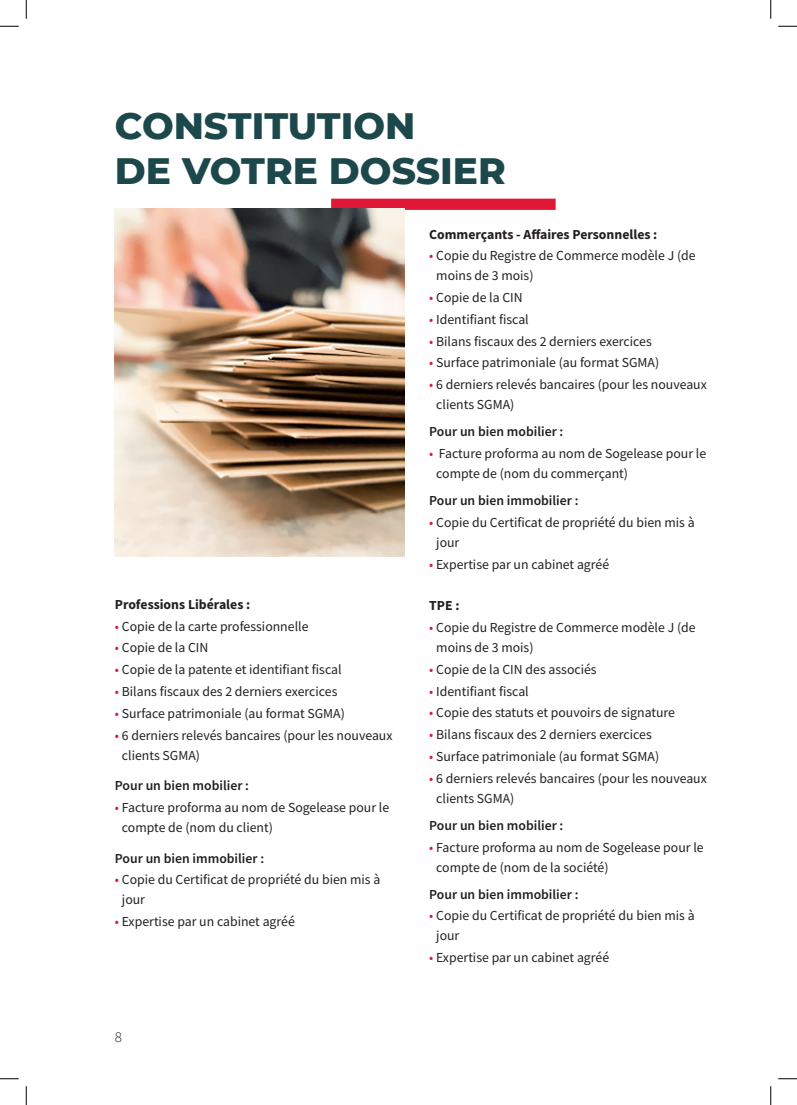
<style>
.page{position:relative;width:797px;height:1105px;background:#fff}
.page>*{position:absolute;margin:0;border:0;box-sizing:border-box;transform-origin:0 0}
.t1{font:800 37.5px/45px "Montserrat";color:#1c484c}
.t2{font:300 15px "Source Sans Pro";color:#231f20}
.t3{font:13.75px/20px "Source Sans Pro";color:#231f20}
.t4{font:600 13.75px "Source Sans Pro";color:#231f20}
.t5{font:700 13.75px "Source Sans Pro";color:#231f20}
.s1{color:#e21736}
</style>
<div class="page">
<div style="left:331px;top:199px;width:224px;height:11px;background:#e21736"></div>
<img style="left:115px;top:209px;width:289px;height:348px">
<svg style="left:0;top:25px;width:19px;height:2px"></svg>
<svg style="left:778px;top:25px;width:19px;height:2px"></svg>
<svg style="left:0;top:1078px;width:19px;height:1px"></svg>
<svg style="left:778px;top:1078px;width:19px;height:1px"></svg>
<svg style="left:25px;top:0;width:2px;height:19px"></svg>
<svg style="left:25px;top:1086px;width:2px;height:19px"></svg>
<svg style="left:770px;top:0;width:1px;height:19px"></svg>
<svg style="left:770px;top:1086px;width:1px;height:19px"></svg>
<p class="t1" style="left:115px;top:101px;width:392px">CONSTITUTION<br>DE VOTRE DOSSIER</p>
<p class="t5" style="left:115px;top:595px;width:137px">Professions Libérales :</p>
<p class="t3" style="left:115px;top:616px;width:195px"><span class="s1">•</span> Copie de la carte professionnelle</p>
<p class="t3" style="left:115px;top:638px;width:95px"><span class="s1">•</span> Copie de la CIN</p>
<p class="t3" style="left:115px;top:659px;width:228px"><span class="s1">•</span> Copie de la patente et identifiant fiscal</p>
<p class="t3" style="left:115px;top:681px;width:224px"><span class="s1">•</span> Bilans fiscaux des 2 derniers exercices</p>
<p class="t3" style="left:115px;top:703px;width:231px"><span class="s1">•</span> Surface patrimoniale (au format SGMA)</p>
<p class="t3" style="left:122px;top:725px;width:272px;text-indent:-7px"><span class="s1">•</span> 6 derniers relevés bancaires (pour les nouveaux clients SGMA)</p>
<p class="t4" style="left:115px;top:776px;width:136px">Pour un bien mobilier :</p>
<p class="t3" style="left:122px;top:797px;width:269px;text-indent:-7px"><span class="s1">•</span> Facture proforma au nom de Sogelease pour le compte de (nom du client)</p>
<p class="t4" style="left:115px;top:849px;width:151px">Pour un bien immobilier :</p>
<p class="t3" style="left:122px;top:870px;width:260px;text-indent:-7px"><span class="s1">•</span> Copie du Certificat de propriété du bien mis à jour</p>
<p class="t3" style="left:115px;top:911px;width:181px"><span class="s1">•</span> Expertise par un cabinet agréé</p>
<p class="t2" style="left:115px;top:1027px;width:9px">8</p>
<p class="t5" style="left:429px;top:225px;width:230px">Commerçants - Affaires Personnelles :</p>
<p class="t3" style="left:436px;top:246px;width:261px;text-indent:-7px"><span class="s1">•</span> Copie du Registre de Commerce modèle J (de moins de 3 mois)</p>
<p class="t3" style="left:429px;top:287px;width:95px"><span class="s1">•</span> Copie de la CIN</p>
<p class="t3" style="left:429px;top:309px;width:101px"><span class="s1">•</span> Identifiant fiscal</p>
<p class="t3" style="left:429px;top:331px;width:224px"><span class="s1">•</span> Bilans fiscaux des 2 derniers exercices</p>
<p class="t3" style="left:429px;top:353px;width:231px"><span class="s1">•</span> Surface patrimoniale (au format SGMA)</p>
<p class="t3" style="left:436px;top:375px;width:272px;text-indent:-7px"><span class="s1">•</span> 6 derniers relevés bancaires (pour les nouveaux clients SGMA)</p>
<p class="t4" style="left:429px;top:423px;width:136px">Pour un bien mobilier :</p>
<p class="t3" style="left:436px;top:443px;width:271px;text-indent:-7px"><span class="s1">•</span> Facture proforma au nom de Sogelease pour le compte de (nom du commerçant)</p>
<p class="t4" style="left:429px;top:492px;width:151px">Pour un bien immobilier :</p>
<p class="t3" style="left:436px;top:512px;width:260px;text-indent:-7px"><span class="s1">•</span> Copie du Certificat de propriété du bien mis à jour</p>
<p class="t3" style="left:429px;top:554px;width:181px"><span class="s1">•</span> Expertise par un cabinet agréé</p>
<p class="t5" style="left:429px;top:596px;width:32px">TPE :</p>
<p class="t3" style="left:436px;top:617px;width:261px;text-indent:-7px"><span class="s1">•</span> Copie du Registre de Commerce modèle J (de moins de 3 mois)</p>
<p class="t3" style="left:429px;top:659px;width:169px"><span class="s1">•</span> Copie de la CIN des associés</p>
<p class="t3" style="left:429px;top:681px;width:101px"><span class="s1">•</span> Identifiant fiscal</p>
<p class="t3" style="left:429px;top:703px;width:247px"><span class="s1">•</span> Copie des statuts et pouvoirs de signature</p>
<p class="t3" style="left:429px;top:724px;width:224px"><span class="s1">•</span> Bilans fiscaux des 2 derniers exercices</p>
<p class="t3" style="left:429px;top:746px;width:231px"><span class="s1">•</span> Surface patrimoniale (au format SGMA)</p>
<p class="t3" style="left:436px;top:768px;width:272px;text-indent:-7px"><span class="s1">•</span> 6 derniers relevés bancaires (pour les nouveaux clients SGMA)</p>
<p class="t4" style="left:429px;top:816px;width:136px">Pour un bien mobilier :</p>
<p class="t3" style="left:436px;top:837px;width:269px;text-indent:-7px"><span class="s1">•</span> Facture proforma au nom de Sogelease pour le compte de (nom de la société)</p>
<p class="t4" style="left:429px;top:885px;width:151px">Pour un bien immobilier :</p>
<p class="t3" style="left:436px;top:906px;width:260px;text-indent:-7px"><span class="s1">•</span> Copie du Certificat de propriété du bien mis à jour</p>
<p class="t3" style="left:429px;top:947px;width:181px"><span class="s1">•</span> Expertise par un cabinet agréé</p>
</div>
